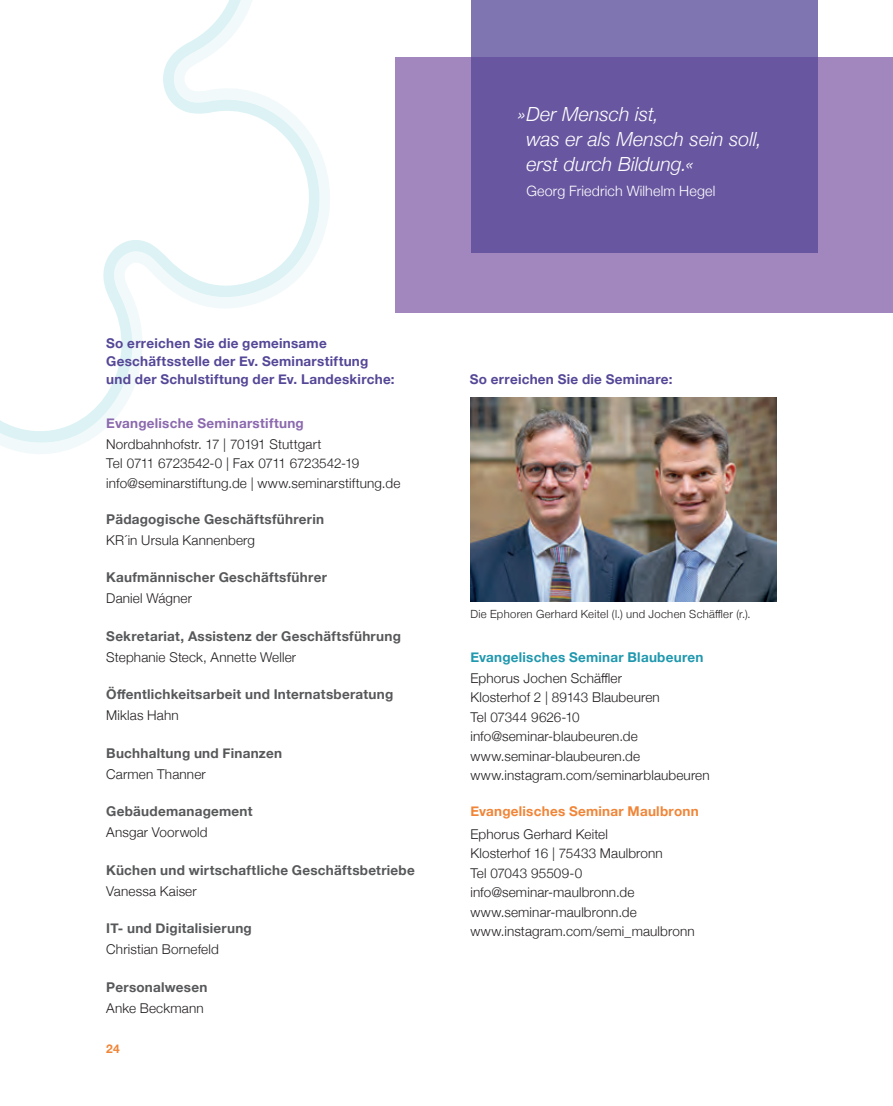
<style>
.page{position:relative;width:893px;height:1106px;background:#fff}
.page>*{position:absolute;margin:0;border:0;box-sizing:border-box;transform-origin:0 0}
.JB_Seminarstiftung_Zitat_kursiv{font:italic 300 19.5px/24.8px "Helvetica Neue";letter-spacing:.005em;color:#fff}
.JB_Seminarstiftung_Zitat_kursiv-2{font:300 14.25px "Helvetica Neue";letter-spacing:.01em;color:#fff}
.JB_Seminarstiftung_Fließ{font:300 13.5px "Helvetica Neue";letter-spacing:.01em;color:#231f20}
.subhead{font:700 13.5px "Helvetica Neue";letter-spacing:.02em;color:#57585a}
.subhead-2{font:300 13.5px "Helvetica Neue";letter-spacing:.01em;color:#231f20}
.subhead-3{font:700 13.5px/18px "Helvetica Neue";letter-spacing:.02em;color:#554797}
.JB_Seminarstiftung_Fließ-2{font:300 13.5px "Helvetica Neue";letter-spacing:-.02em;color:#231f20}
.subhead-4{font:700 13.5px "Helvetica Neue";letter-spacing:.02em;color:#2098ae}
.subhead-5{font:700 13.5px "Helvetica Neue";letter-spacing:.02em;color:#f18537}
.subhead-6{font:700 13.5px "Helvetica Neue";letter-spacing:.02em;color:#8b69ae}
.EvSST_Jb_Fließtext{font:700 12px "Helvetica Neue";color:#f18537}
.JB_Seminarstiftung_Fließ-3{font:300 11.25px "Helvetica Neue";letter-spacing:.03em;color:#231f20}
</style>
<div class="page">
<svg style="left:4px;top:155px;width:326px;height:299px"></svg>
<svg style="left:0;top:0;width:321px;height:446px"></svg>
<div style="left:395px;top:57px;width:498px;height:255px;background:#a287be"></div>
<svg style="left:471px;top:0;width:346px;height:252px;background:#6d5da3"></svg>
<img style="left:470px;top:397px;width:306px;height:204px">
<p class="subhead-3" style="left:106px;top:335px;width:290px">So erreichen Sie die gemeinsame<br>Geschäftsstelle der Ev. Seminarstiftung und der Schulstiftung der Ev. Landeskirche:</p>
<p class="subhead-6" style="left:106px;top:412px;width:199px">Evangelische Seminarstiftung</p>
<p class="JB_Seminarstiftung_Fließ" style="left:106px;top:433px;width:217px">Nordbahnhofstr. 17 | 70191 Stuttgart</p>
<p class="JB_Seminarstiftung_Fließ-2" style="left:106px;top:452px;width:255px">Tel 0711 6723542-0 | Fax 0711 6723542-19</p>
<p class="JB_Seminarstiftung_Fließ" style="left:106px;top:472px;width:296px">info@seminarstiftung.de | www.seminarstiftung.de</p>
<p class="subhead" style="left:106px;top:508px;width:219px">Pädagogische Geschäftsführerin</p>
<p class="JB_Seminarstiftung_Fließ" style="left:106px;top:529px;width:150px">KR´in Ursula Kannenberg</p>
<p class="subhead" style="left:106px;top:567px;width:222px">Kaufmännischer Geschäftsführer</p>
<p class="JB_Seminarstiftung_Fließ" style="left:106px;top:587px;width:87px">Daniel Wágner</p>
<p class="subhead" style="left:106px;top:625px;width:296px">Sekretariat, Assistenz der Geschäftsführung</p>
<p class="JB_Seminarstiftung_Fließ" style="left:106px;top:646px;width:191px">Stephanie Steck, Annette Weller</p>
<p class="subhead" style="left:106px;top:684px;width:289px">Öffentlichkeitsarbeit und Internatsberatung</p>
<p class="JB_Seminarstiftung_Fließ" style="left:106px;top:704px;width:74px">Miklas Hahn</p>
<p class="subhead" style="left:106px;top:742px;width:177px">Buchhaltung und Finanzen</p>
<p class="JB_Seminarstiftung_Fließ" style="left:106px;top:763px;width:101px">Carmen Thanner</p>
<p class="subhead" style="left:106px;top:801px;width:148px">Gebäudemanagement</p>
<p class="JB_Seminarstiftung_Fließ" style="left:106px;top:821px;width:103px">Ansgar Voorwold</p>
<p class="subhead" style="left:106px;top:859px;width:310px">Küchen und wirtschaftliche Geschäftsbetriebe</p>
<p class="JB_Seminarstiftung_Fließ" style="left:106px;top:880px;width:92px">Vanessa Kaiser</p>
<p class="subhead" style="left:106px;top:918px;width:147px">IT- und Digitalisierung</p>
<p class="JB_Seminarstiftung_Fließ" style="left:106px;top:938px;width:114px">Christian Bornefeld</p>
<p class="subhead" style="left:106px;top:976px;width:103px">Personalwesen</p>
<p class="JB_Seminarstiftung_Fließ" style="left:106px;top:997px;width:99px">Anke Beckmann</p>
<p class="EvSST_Jb_Fließtext" style="left:106px;top:1039px;width:15px">24</p>
<p class="JB_Seminarstiftung_Zitat_kursiv" style="left:526px;top:101px;width:237px;text-indent:-8px">»Der Mensch ist,<br>was er als Mensch sein soll, erst durch Bildung.«</p>
<p class="JB_Seminarstiftung_Zitat_kursiv-2" style="left:526px;top:180px;width:190px">Georg Friedrich Wilhelm Hegel</p>
<p class="subhead-3" style="left:470px;top:370px;width:204px">So erreichen Sie die Seminare:</p>
<p class="JB_Seminarstiftung_Fließ-3" style="left:470px;top:605px;width:282px">Die Ephoren Gerhard Keitel (l.) und Jochen Schäffler (r.).</p>
<p class="subhead-4" style="left:470px;top:646px;width:235px">Evangelisches Seminar Blaubeuren</p>
<p class="JB_Seminarstiftung_Fließ" style="left:470px;top:667px;width:153px">Ephorus Jochen Schäffler</p>
<p class="JB_Seminarstiftung_Fließ" style="left:470px;top:686px;width:191px">Klosterhof 2 | 89143 Blaubeuren</p>
<p class="JB_Seminarstiftung_Fließ" style="left:470px;top:706px;width:111px">Tel 07344 9626-10</p>
<p class="JB_Seminarstiftung_Fließ" style="left:470px;top:725px;width:169px">info@seminar-blaubeuren.de</p>
<p class="JB_Seminarstiftung_Fließ" style="left:470px;top:745px;width:171px">www.seminar-blaubeuren.de</p>
<p class="JB_Seminarstiftung_Fließ" style="left:470px;top:764px;width:241px">www.instagram.com/seminarblaubeuren</p>
<p class="subhead-5" style="left:470px;top:801px;width:230px">Evangelisches Seminar Maulbronn</p>
<p class="subhead-2" style="left:470px;top:823px;width:139px">Ephorus Gerhard Keitel</p>
<p class="subhead-2" style="left:470px;top:842px;width:194px">Klosterhof 16 | 75433 Maulbronn</p>
<p class="subhead-2" style="left:470px;top:862px;width:113px">Tel 07043 95509-0</p>
<p class="subhead-2" style="left:470px;top:881px;width:166px">info@seminar-maulbronn.de</p>
<p class="subhead-2" style="left:470px;top:901px;width:168px">www.seminar-maulbronn.de</p>
<p class="subhead-2" style="left:470px;top:920px;width:226px">www.instagram.com/semi_maulbronn</p>
</div>
